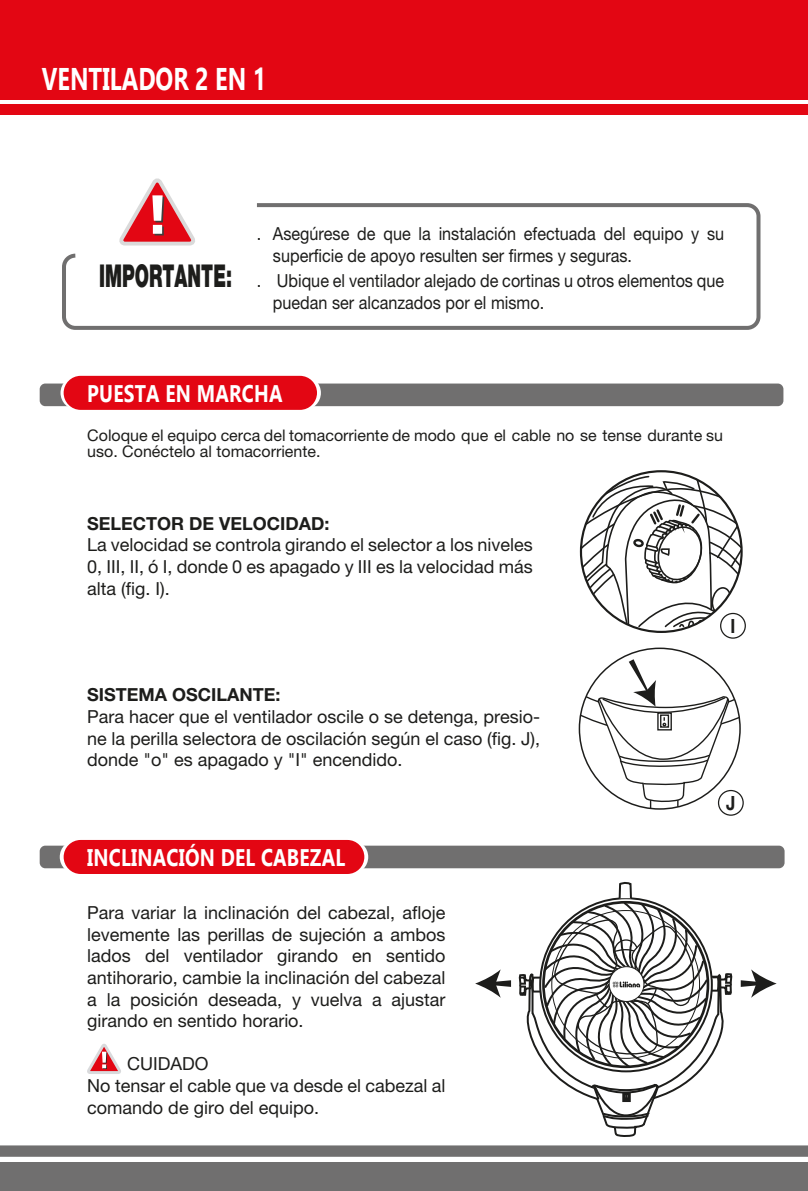
<style>
.page{position:relative;width:808px;height:1191px;background:#fff}
.page>*{position:absolute;margin:0;border:0;box-sizing:border-box;transform-origin:0 0}
.t1{font:900 31.6px "Helvetica Neue";color:#1d1d1b;scale:.57 1}
.t2{font:700 31.4px "Gadugi";color:#fff;scale:.75 1}
.t3{font:700 24px "Gadugi";letter-spacing:.01em;color:#fff;scale:.8 1}
.t4{font:700 19.6px "Helvetica Neue";color:#1d1d1b;scale:.85 1}
.t5{font:18px/21.6px "Helvetica Neue";color:#1d1d1b;text-align:justify}
.t6{font:18px/21.6px "Helvetica Neue";color:#1d1d1b;scale:.9 1}
.t7{font:700 18px "Helvetica Neue";color:#1d1d1b}
.t8{font:16px/16px "Helvetica Neue";color:#1d1d1b}
</style>
<div class="page">
<div style="left:0;top:0;width:808px;height:99px;background:#e30613"></div>
<div style="left:0;top:104px;width:808px;height:11px;background:#e30613"></div>
<div style="left:40px;top:383px;width:743px;height:23px;background:#706f6f;border-radius:6px"></div>
<div style="left:64px;top:376px;width:253px;height:34px;background:#e30613;border-radius:17px"></div>
<div style="left:40px;top:845px;width:744px;height:23px;background:#706f6f;border-radius:6px"></div>
<div style="left:60px;top:840px;width:308px;height:34px;background:#e30613"></div>
<svg style="left:718px;top:790px;width:25px;height:25px"></svg>
<div style="left:718px;top:790px;width:26px;height:25px;border:1px solid #1d1d1b;border-radius:50%"></div>
<div style="left:720px;top:613px;width:26px;height:25px;border:1px solid #1d1d1b;border-radius:50%"></div>
<svg style="left:581px;top:474px;width:161px;height:155px"></svg>
<svg style="left:579px;top:648px;width:161px;height:161px"></svg>
<svg style="left:141px;top:178px;width:32px;height:23px"></svg>
<svg style="left:62px;top:201px;width:699px;height:129px"></svg>
<svg style="left:0;top:882px;width:808px;height:309px"></svg>
<h2 class="t2" style="left:42px;top:60px;width:301px">VENTILADOR 2 EN 1</h2>
<h1 class="t1" style="left:99px;top:257px;width:234px">IMPORTANTE:</h1>
<p class="t6" style="left:273px;top:222px;width:503px;text-indent:-16px">. Asegúrese de que la instalación efectuada del equipo y su superficie de apoyo resulten ser firmes y seguras.</p>
<p class="t6" style="left:273px;top:270px;width:503px;text-indent:-16px">. Ubique el ventilador alejado de cortinas u otros elementos que puedan ser alcanzados por el mismo.</p>
<h3 class="t3" style="left:87px;top:379px;width:246px">PUESTA EN MARCHA</h3>
<p class="t8" style="left:87px;top:427px;width:637px">Coloque el equipo cerca del tomacorriente de modo que el cable no se tense durante su uso. Conéctelo al tomacorriente.</p>
<p class="t7" style="left:87px;top:512px;width:244px">SELECTOR DE VELOCIDAD:</p>
<p class="t5" style="left:87px;top:534px;width:447px">La velocidad se controla girando el selector a los niveles 0, III, II, ó I, donde 0 es apagado y III es la velocidad más alta (fig. I).</p>
<p class="t7" style="left:87px;top:684px;width:195px">SISTEMA OSCILANTE:</p>
<p class="t5" style="left:87px;top:705px;width:455px">Para hacer que el ventilador oscile o se detenga, presio&shy;ne la perilla selectora de oscilación según el caso (fig. J), donde "o" es apagado y "I" encendido.</p>
<h3 class="t3" style="left:87px;top:843px;width:324px">INCLINACIÓN DEL CABEZAL</h3>
<p class="t5" style="left:87px;top:901px;width:360px">Para variar la inclinación del cabezal, afloje levemente las perillas de sujeción a ambos lados del ventilador girando en sentido antihorario, cambie la inclinación del cabezal a la posición deseada, y vuelva a ajustar girando en sentido horario.</p>
<p class="t5" style="left:87px;top:1053px;width:360px;text-align:left;text-indent:40px">CUIDADO<br>No tensar el cable que va desde el cabezal al comando de giro del equipo.</p>
<p class="t4" style="left:730px;top:614px;width:7px">I</p>
<p class="t4" style="left:726px;top:791px;width:12px">J</p>
</div>
